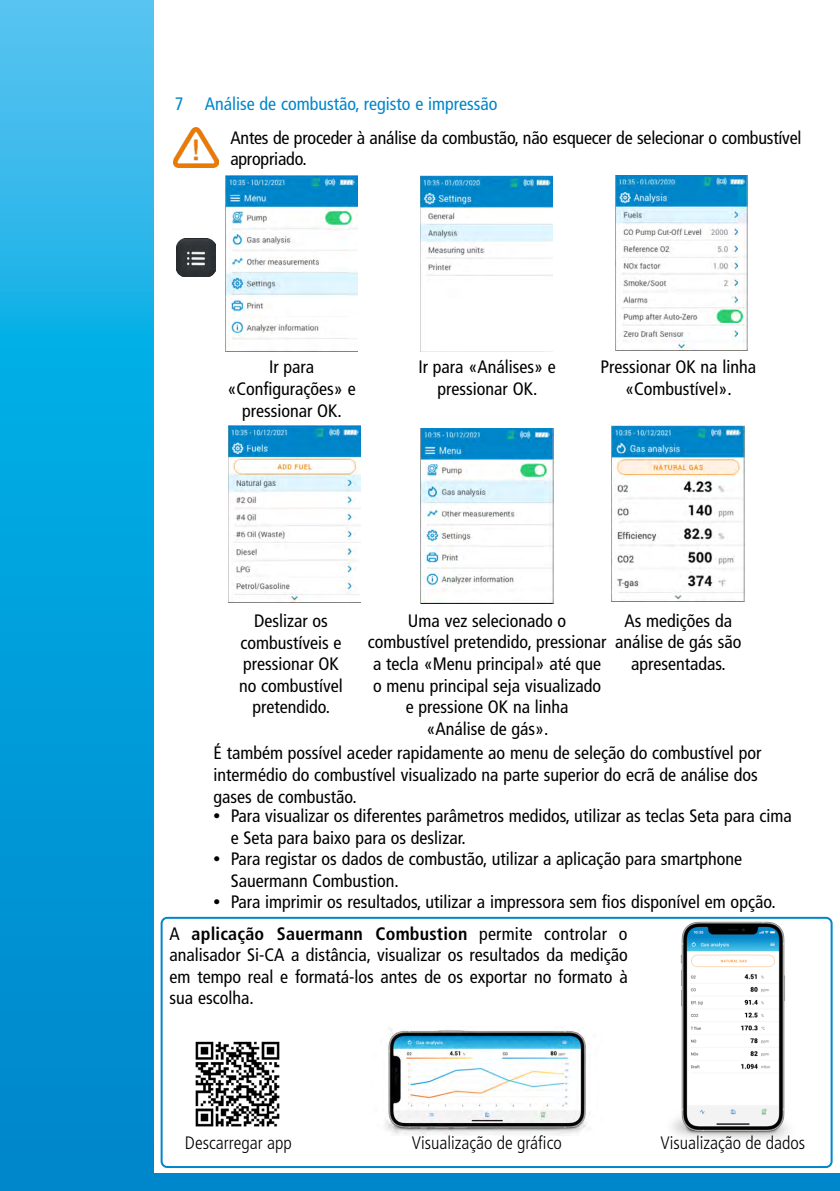
<style>
.page{position:relative;width:840px;height:1191px;background:#fff}
.page>*{position:absolute;margin:0;border:0;box-sizing:border-box;transform-origin:0 0}
.t1{font:condensed 18px/21.6px "Frutiger LT Std";color:#000;text-align:center}
.t2{font:300 condensed 18px "Frutiger LT Std";color:#000}
.t3{font:condensed 18px "Frutiger LT Std";color:#0086ca}
.s1{font-family:"Myriad Pro";font-stretch:normal;font-size:24px}
.s2{font-weight:700}
</style>
<div class="page">
<div style="left:160px;top:916px;width:672px;height:252px;border:2px solid #0086ca;border-radius:6px"></div>
<div style="left:0;top:1173px;width:839px;height:18px;background:#0086ca"></div>
<img style="left:173px;top:127px;width:45px;height:40px">
<img style="left:176px;top:239px;width:39px;height:38px">
<img style="left:225px;top:175px;width:133px;height:177px">
<img style="left:420px;top:175px;width:132px;height:177px">
<img style="left:615px;top:175px;width:132px;height:175px">
<img style="left:228px;top:426px;width:132px;height:176px">
<img style="left:420px;top:428px;width:133px;height:175px">
<img style="left:611px;top:426px;width:133px;height:175px">
<svg style="left:0;top:0;width:153px;height:1173px;background:#10a3dd"></svg>
<svg style="left:839px;top:1173px;width:1px;height:18px"></svg>
<img style="left:195px;top:1041px;width:85px;height:86px">
<img style="left:385px;top:1027px;width:202px;height:108px">
<img style="left:662px;top:916px;width:141px;height:223px">
<p class="t3" style="left:175px;top:93px;width:324px">7 Análise de combustão, registo e impressão</p>
<p class="t1" style="left:230px;top:127px;width:572px;text-align:left">Antes de proceder à análise da combustão, não esquecer de selecionar o combustível apropriado.</p>
<p class="t1" style="left:227px;top:356px;width:130px">Ir para «Configurações» e pressionar OK.</p>
<p class="t1" style="left:418px;top:356px;width:139px">Ir para «Análises» e pressionar OK.</p>
<p class="t1" style="left:600px;top:356px;width:157px">Pressionar OK na linha «Combustível».</p>
<p class="t1" style="left:239px;top:610px;width:105px">Deslizar os combustíveis e pressionar OK no combustível pretendido.</p>
<p class="t1" style="left:367px;top:610px;width:240px">Uma vez selecionado o combustível pretendido, pressionar a tecla «Menu principal» até que o menu principal seja visualizado e pressione OK na linha<br>«Análise de gás».</p>
<p class="t1" style="left:614px;top:610px;width:128px">As medições da análise de gás são apresentadas.</p>
<p class="t1" style="left:213px;top:742px;width:549px;text-align:left">É também possível aceder rapidamente ao menu de seleção do combustível por intermédio do combustível visualizado na parte superior do ecrã de análise dos gases de combustão.</p>
<p class="t1" style="left:230px;top:805px;width:562px;text-align:left;text-indent:-17px"><span class="s1">•</span> Para visualizar os diferentes parâmetros medidos, utilizar as teclas Seta para cima e Seta para baixo para os deslizar.</p>
<p class="t1" style="left:230px;top:848px;width:513px;text-align:left;text-indent:-17px"><span class="s1">•</span> Para registar os dados de combustão, utilizar a aplicação para smartphone<br>Sauermann Combustion.</p>
<p class="t1" style="left:213px;top:891px;width:563px"><span class="s1">•</span> Para imprimir os resultados, utilizar a impressora sem fios disponível em opção.</p>
<p class="t1" style="left:169px;top:922px;width:459px;text-align:justify">A <span class="s2">aplicação Sauermann Combustion</span> permite controlar o analisador Si-CA a distância, visualizar os resultados da medição em tempo real e formatá-los antes de os exportar no formato à sua escolha.</p>
<p class="t2" style="left:185px;top:1132px;width:108px">Descarregar app</p>
<p class="t2" style="left:411px;top:1132px;width:151px">Visualização de gráfico</p>
<p class="t2" style="left:660px;top:1132px;width:146px">Visualização de dados</p>
</div>
